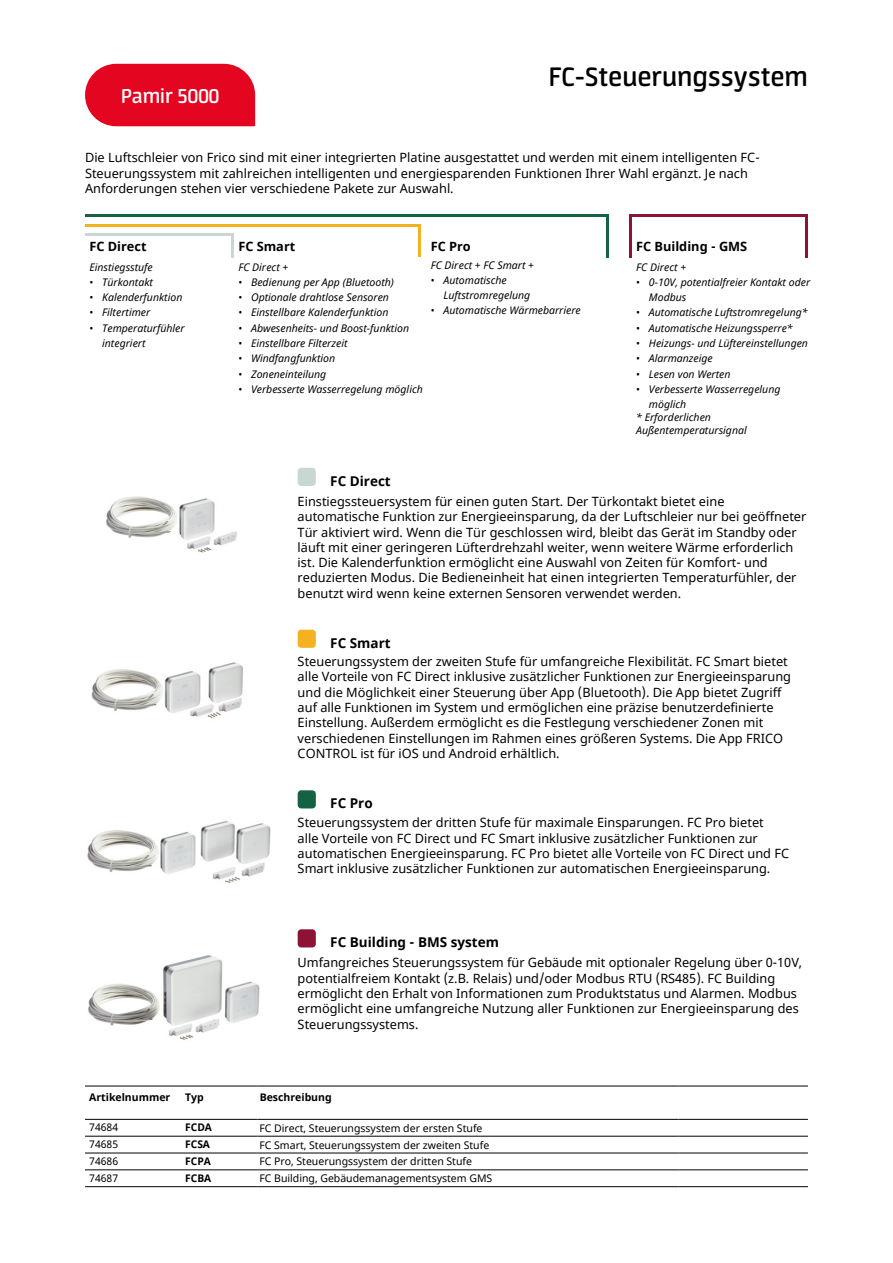
<style>
.page{position:relative;width:893px;height:1263px;background:#fff}
.page>*{position:absolute;margin:0;border:0;box-sizing:border-box;transform-origin:0 0}
.t1{font:600 30px "Neuron";color:#000}
.t2{font:600 22.5px "Neuron";color:#fff}
.t3{font:700 13.5px "Noto Sans";color:#000}
.t4{font:12.75px/15.3px "Noto Sans";color:#000}
.t5{font:700 12.75px "Noto Sans";color:#000}
.t6{font:italic 10.5px/15.3px "Noto Sans";color:#000}
.t7{font:10.5px/17px "Noto Sans";color:#000}
.t8{font:700 10.5px "Noto Sans";color:#000}
.s1{font-style:normal}
</style>
<div class="page">
<img style="left:106px;top:496px;width:131px;height:57px">
<img style="left:88px;top:955px;width:172px;height:85px">
<img style="left:87px;top:820px;width:184px;height:63px">
<img style="left:91px;top:662px;width:152px;height:57px">
<div style="left:85px;top:64px;width:170px;height:62px;background:#e40520"></div>
<hr style="left:85px;top:234px;width:149px;height:2px;background:#cad6d2">
<hr style="left:232px;top:234px;width:2px;height:23px;background:#cad6d2">
<hr style="left:85px;top:224px;width:336px;height:2px;background:#f4b223">
<hr style="left:419px;top:224px;width:2px;height:33px;background:#f4b223">
<hr style="left:629px;top:215px;width:179px;height:2px;background:#8d1336">
<hr style="left:629px;top:215px;width:2px;height:42px;background:#8d1336">
<hr style="left:806px;top:215px;width:2px;height:42px;background:#8d1336">
<hr style="left:606px;top:215px;width:2px;height:42px;background:#146242">
<hr style="left:85px;top:215px;width:523px;height:2px;background:#146242">
<div style="left:298px;top:468px;width:18px;height:18px;background:#cad6d2;border-radius:4px"></div>
<div style="left:298px;top:630px;width:18px;height:18px;background:#f4b223;border-radius:4px"></div>
<div style="left:298px;top:790px;width:18px;height:18px;background:#146242;border-radius:4px"></div>
<div style="left:298px;top:929px;width:18px;height:18px;background:#8d1336;border-radius:4px"></div>
<hr style="left:85px;top:1086px;width:96px;height:1px;background:#000">
<hr style="left:181px;top:1086px;width:76px;height:1px;background:#000">
<hr style="left:257px;top:1086px;width:421px;height:1px;background:#000">
<hr style="left:678px;top:1086px;width:130px;height:1px;background:#000">
<hr style="left:85px;top:1119px;width:96px;height:1px;background:#000">
<hr style="left:181px;top:1119px;width:76px;height:1px;background:#000">
<hr style="left:257px;top:1119px;width:421px;height:1px;background:#000">
<hr style="left:678px;top:1119px;width:130px;height:1px;background:#000">
<hr style="left:85px;top:1136px;width:96px;height:1px;background:#000">
<hr style="left:181px;top:1136px;width:76px;height:1px;background:#000">
<hr style="left:257px;top:1136px;width:421px;height:1px;background:#000">
<hr style="left:678px;top:1136px;width:130px;height:1px;background:#000">
<hr style="left:85px;top:1153px;width:96px;height:1px;background:#000">
<hr style="left:181px;top:1153px;width:76px;height:1px;background:#000">
<hr style="left:257px;top:1153px;width:421px;height:1px;background:#000">
<hr style="left:678px;top:1153px;width:130px;height:1px;background:#000">
<hr style="left:85px;top:1169px;width:96px;height:1px;background:#000">
<hr style="left:181px;top:1169px;width:76px;height:1px;background:#000">
<hr style="left:257px;top:1169px;width:421px;height:1px;background:#000">
<hr style="left:678px;top:1169px;width:130px;height:1px;background:#000">
<hr style="left:85px;top:1186px;width:96px;height:1px;background:#000">
<hr style="left:181px;top:1186px;width:76px;height:1px;background:#000">
<hr style="left:257px;top:1186px;width:421px;height:1px;background:#000">
<hr style="left:678px;top:1186px;width:130px;height:1px;background:#000">
<h2 class="t2" style="left:121px;top:83px;width:100px">Pamir 5000</h2>
<h1 class="t1" style="left:549px;top:60px;width:261px">FC-Steuerungssystem</h1>
<p class="t4" style="left:85px;top:151px;width:676px">Die Luftschleier von Frico sind mit einer integrierten Platine ausgestattet und werden mit einem intelligenten FC-<br>Steuerungssystem mit zahlreichen intelligenten und energiesparenden Funktionen Ihrer Wahl ergänzt. Je nach<br>Anforderungen stehen vier verschiedene Pakete zur Auswahl.</p>
<p class="t5" style="left:89px;top:237px;width:59px">FC Direct</p>
<p class="t6" style="left:89px;top:259px;width:65px">Einstiegsstufe</p>
<p class="t6" style="left:89px;top:274px;width:65px"><span class="s1">•</span> Türkontakt</p>
<p class="t6" style="left:89px;top:289px;width:95px"><span class="s1">•</span> Kalenderfunktion</p>
<p class="t6" style="left:89px;top:305px;width:62px"><span class="s1">•</span> Filtertimer</p>
<p class="t6" style="left:102px;top:320px;width:84px;text-indent:-13px"><span class="s1">•</span> Temperaturfühler integriert</p>
<p class="t5" style="left:238px;top:237px;width:59px">FC Smart</p>
<p class="t6" style="left:238px;top:259px;width:52px">FC Direct +</p>
<p class="t6" style="left:238px;top:274px;width:157px"><span class="s1">•</span> Bedienung per App (Bluetooth)</p>
<p class="t6" style="left:238px;top:289px;width:152px"><span class="s1">•</span> Optionale drahtlose Sensoren</p>
<p class="t6" style="left:238px;top:305px;width:152px"><span class="s1">•</span> Einstellbare Kalenderfunktion</p>
<p class="t6" style="left:238px;top:320px;width:172px"><span class="s1">•</span> Abwesenheits- und Boost-funktion</p>
<p class="t6" style="left:238px;top:335px;width:111px"><span class="s1">•</span> Einstellbare Filterzeit</p>
<p class="t6" style="left:238px;top:351px;width:98px"><span class="s1">•</span> Windfangfunktion</p>
<p class="t6" style="left:238px;top:366px;width:90px"><span class="s1">•</span> Zoneneinteilung</p>
<p class="t6" style="left:238px;top:381px;width:186px"><span class="s1">•</span> Verbesserte Wasserregelung möglich</p>
<p class="t5" style="left:431px;top:237px;width:42px">FC Pro</p>
<p class="t6" style="left:431px;top:257px;width:105px">FC Direct + FC Smart +</p>
<p class="t6" style="left:443px;top:272px;width:88px;text-indent:-13px"><span class="s1">•</span> Automatische<br>Luftstromregelung</p>
<p class="t6" style="left:431px;top:303px;width:152px"><span class="s1">•</span> Automatische Wärmebarriere</p>
<p class="t3" style="left:330px;top:471px;width:62px">FC Direct</p>
<p class="t5" style="left:636px;top:237px;width:113px">FC Building - GMS</p>
<p class="t6" style="left:636px;top:259px;width:52px">FC Direct +</p>
<p class="t6" style="left:649px;top:274px;width:163px;text-indent:-13px"><span class="s1">•</span> 0-10V, potentialfreier Kontakt oder<br>Modbus</p>
<p class="t6" style="left:636px;top:305px;width:173px"><span class="s1">•</span> Automatische Luftstromregelung*</p>
<p class="t6" style="left:636px;top:320px;width:158px"><span class="s1">•</span> Automatische Heizungssperre*</p>
<p class="t6" style="left:636px;top:335px;width:173px"><span class="s1">•</span> Heizungs- und Lüftereinstellungen</p>
<p class="t6" style="left:636px;top:351px;width:78px"><span class="s1">•</span> Alarmanzeige</p>
<p class="t6" style="left:636px;top:366px;width:96px"><span class="s1">•</span> Lesen von Werten</p>
<p class="t6" style="left:649px;top:381px;width:133px;text-indent:-13px"><span class="s1">•</span> Verbesserte Wasserregelung möglich</p>
<p class="t6" style="left:636px;top:410px;width:112px;line-height:12.6px">* Erforderlichen<br>Außentemperatursignal</p>
<p class="t4" style="left:298px;top:494px;width:510px">Einstiegssteuersystem für einen guten Start. Der Türkontakt bietet eine automatische Funktion zur Energieeinsparung, da der Luftschleier nur bei geöffneter Tür aktiviert wird. Wenn die Tür geschlossen wird, bleibt das Gerät im Standby oder läuft mit einer geringeren Lüfterdrehzahl weiter, wenn weitere Wärme erforderlich ist. Die Kalenderfunktion ermöglicht eine Auswahl von Zeiten für Komfort- und reduzierten Modus. Die Bedieneinheit hat einen integrierten Temperaturfühler, der benutzt wird wenn keine externen Sensoren verwendet werden.</p>
<p class="t3" style="left:330px;top:633px;width:62px">FC Smart</p>
<p class="t4" style="left:298px;top:654px;width:495px">Steuerungssystem der zweiten Stufe für umfangreiche Flexibilität. FC Smart bietet alle Vorteile von FC Direct inklusive zusätzlicher Funktionen zur Energieeinsparung und die Möglichkeit einer Steuerung über App (Bluetooth). Die App bietet Zugriff auf alle Funktionen im System und ermöglichen eine präzise benutzerdefinierte Einstellung. Außerdem ermöglicht es die Festlegung verschiedener Zonen mit verschiedenen Einstellungen im Rahmen eines größeren Systems. Die App FRICO CONTROL ist für iOS und Android erhältlich.</p>
<p class="t3" style="left:330px;top:794px;width:44px">FC Pro</p>
<p class="t4" style="left:298px;top:815px;width:493px">Steuerungssystem der dritten Stufe für maximale Einsparungen. FC Pro bietet<br>alle Vorteile von FC Direct und FC Smart inklusive zusätzlicher Funktionen zur automatischen Energieeinsparung. FC Pro bietet alle Vorteile von FC Direct und FC Smart inklusive zusätzlicher Funktionen zur automatischen Energieeinsparung.</p>
<p class="t3" style="left:330px;top:933px;width:170px">FC Building - BMS system</p>
<p class="t4" style="left:298px;top:956px;width:506px">Umfangreiches Steuerungssystem für Gebäude mit optionaler Regelung über 0-10V, potentialfreiem Kontakt (z.B. Relais) und/oder Modbus RTU (RS485). FC Building ermöglicht den Erhalt von Informationen zum Produktstatus und Alarmen. Modbus ermöglicht eine umfangreiche Nutzung aller Funktionen zur Energieeinsparung des Steuerungssystems.</p>
<p class="t8" style="left:89px;top:1090px;width:83px">Artikelnummer</p>
<p class="t8" style="left:260px;top:1090px;width:74px">Beschreibung</p>
<p class="t8" style="left:185px;top:1090px;width:20px">Typ</p>
<p class="t7" style="left:89px;top:1119px;width:30px">74684</p>
<p class="t8" style="left:185px;top:1120px;width:28px">FCDA</p>
<p class="t7" style="left:89px;top:1136px;width:30px">74685</p>
<p class="t8" style="left:185px;top:1137px;width:26px">FCSA</p>
<p class="t7" style="left:89px;top:1153px;width:30px">74686</p>
<p class="t8" style="left:185px;top:1154px;width:27px">FCPA</p>
<p class="t7" style="left:89px;top:1170px;width:30px">74687</p>
<p class="t8" style="left:185px;top:1170px;width:28px">FCBA</p>
<p class="t7" style="left:259px;top:1119px;width:234px">FC Direct, Steuerungssystem der ersten Stufe FC Smart, Steuerungssystem der zweiten Stufe FC Pro, Steuerungssystem der dritten Stufe<br>FC Building, Gebäudemanagementsystem GMS</p>
</div>
